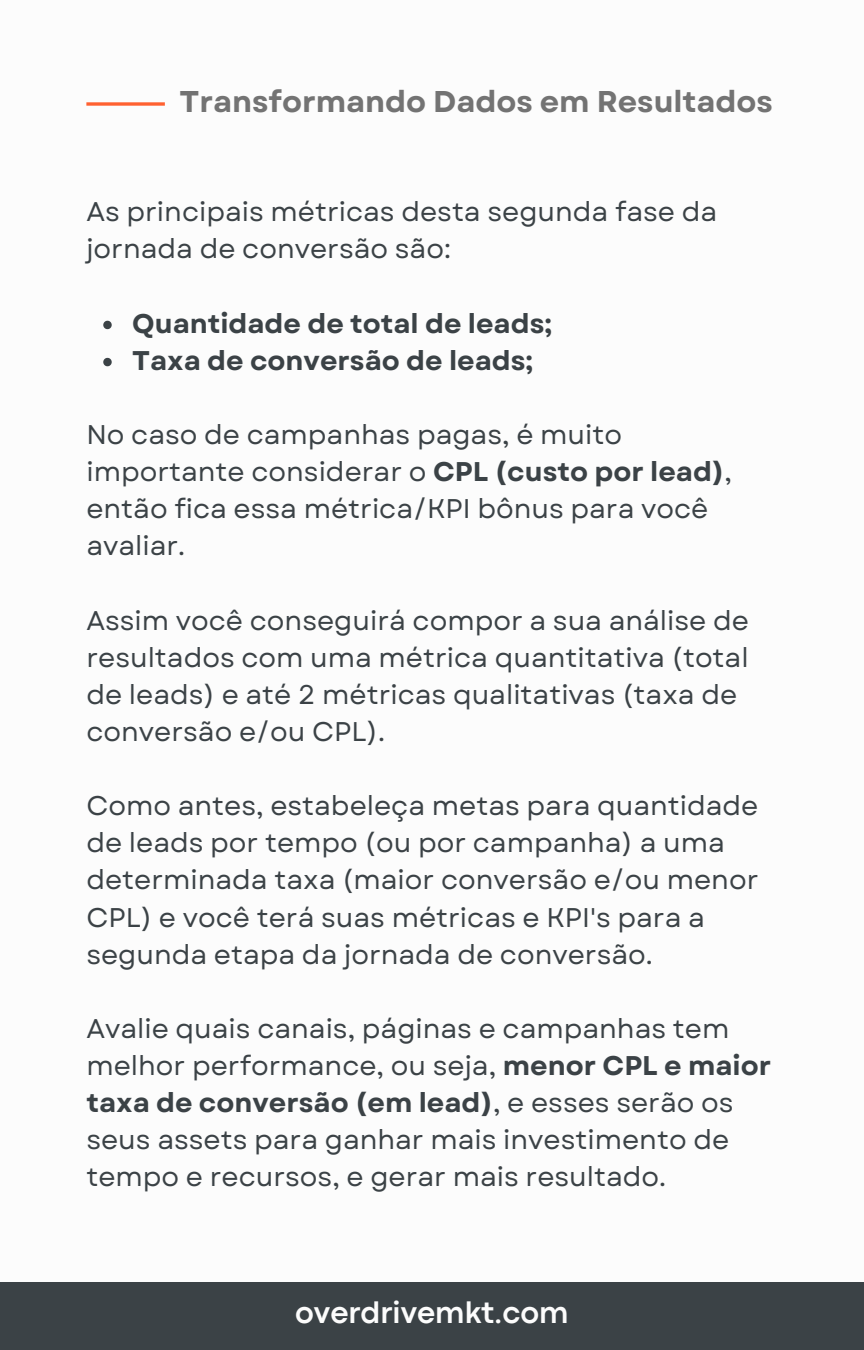
<style>
.page{position:relative;width:864px;height:1350px;background:#fff}
.page>*{position:absolute;margin:0;border:0;box-sizing:border-box;transform-origin:0 0}
.t1{font:700 31.5px "Codec Pro";color:#fcfcfc}
.t2{font:700 29.93px "Garet";color:#737373}
.t3{font:27px/37.1px "Garet";color:#3b4246}
.t4{font:700 27px "Garet";color:#3b4246}
.s1{font-weight:700}
</style>
<div class="page">
<svg style="left:86px;top:102px;width:79px;height:4px"></svg>
<div style="left:0;top:1282px;width:864px;height:68px;background:#3b4246"></div>
<svg style="left:103px;top:321px;width:9px;height:8px"></svg>
<svg style="left:103px;top:358px;width:9px;height:8px"></svg>
<p class="t2" style="left:180px;top:80px;width:595px">Transformando Dados em Resultados</p>
<h1 class="t3" style="left:86px;top:193px;width:632px">As principais métricas desta segunda fase da jornada de conversão são:</h1>
<p class="t4" style="left:132px;top:304px;width:421px">Quantidade de total de leads;</p>
<p class="t4" style="left:132px;top:341px;width:403px">Taxa de conversão de leads;</p>
<p class="t3" style="left:86px;top:416px;width:647px">No caso de campanhas pagas, é muito importante considerar o <span class="s1">CPL (custo por lead)</span>, então fica essa métrica/KPI bônus para você avaliar.</p>
<p class="t3" style="left:86px;top:602px;width:664px">Assim você conseguirá compor a sua análise de resultados com uma métrica quantitativa (total de leads) e até 2 métricas qualitativas (taxa de conversão e/ou CPL).</p>
<p class="t3" style="left:86px;top:787px;width:674px">Como antes, estabeleça metas para quantidade de leads por tempo (ou por campanha) a uma determinada taxa (maior conversão e/ou menor CPL) e você terá suas métricas e KPI's para a segunda etapa da jornada de conversão.</p>
<p class="t3" style="left:86px;top:1010px;width:686px">Avalie quais canais, páginas e campanhas tem melhor performance, ou seja, <span class="s1">menor CPL e maior taxa de conversão (em lead)</span>, e esses serão os seus assets para ganhar mais investimento de tempo e recursos, e gerar mais resultado.</p>
<h1 class="t1" style="left:295px;top:1301px;width:275px">overdrivemkt.com</h1>
</div>
